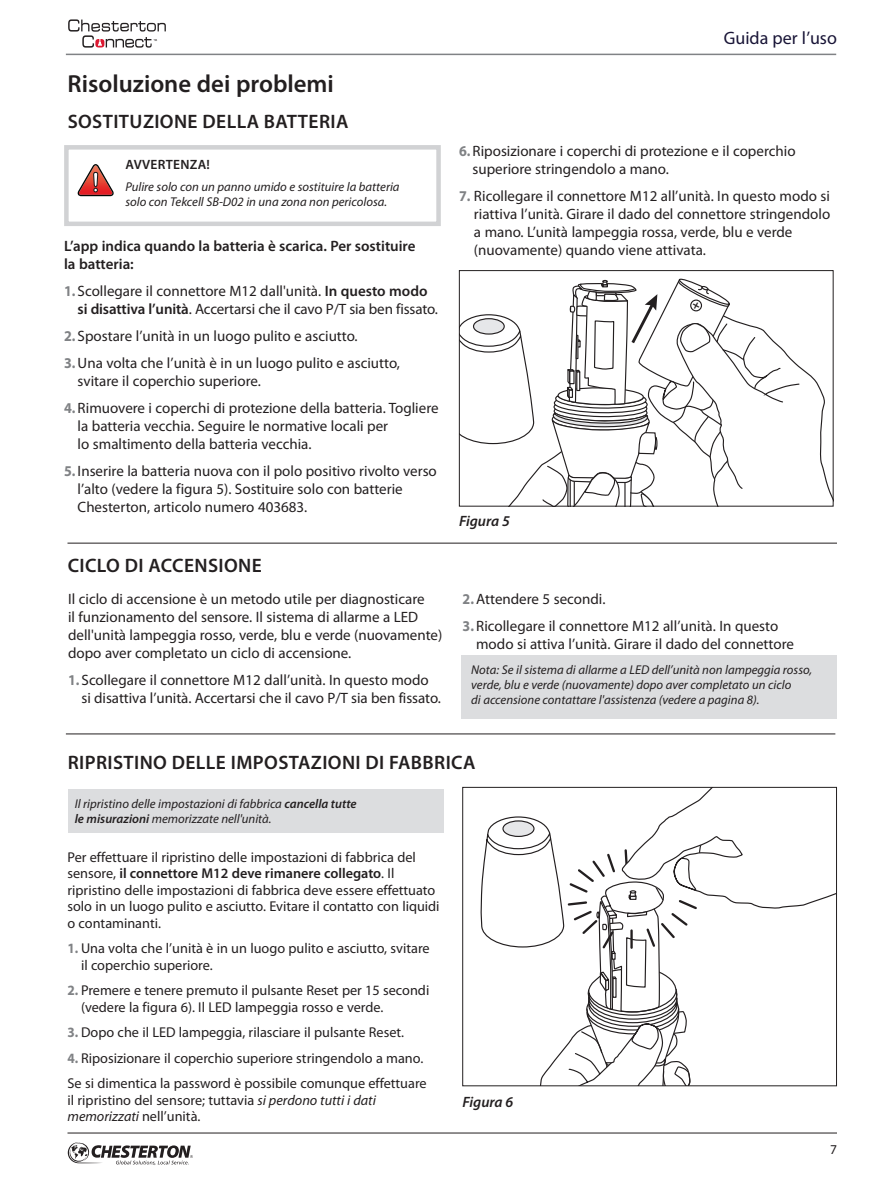
<style>
.page{position:relative;width:891px;height:1188px;background:#fff}
.page>*{position:absolute;margin:0;border:0;box-sizing:border-box;transform-origin:0 0}
.t1{font:600 24.75px "Myriad Pro";color:#231f20}
.t2{font:600 19.5px "Myriad Pro";letter-spacing:.02em;color:#231f20}
.t3{font:18px "Myriad Pro";color:#181436}
.t4{font:15px/18px "Myriad Pro";color:#231f20}
.t5{font:600 15px/18px "Myriad Pro";color:#231f20}
.t6{font:italic 600 15px "Myriad Pro";color:#231f20}
.t7{font:14.25px/16.5px "Myriad Pro";color:#231f20}
.t8{font:600 13.5px "Myriad Pro";letter-spacing:.02em;color:#231f20}
.t9{font:13.5px "Myriad Pro";color:#231f20}
.t10{font:italic 12.75px/15px "Myriad Pro";color:#231f20}
.s1{font-weight:700;color:#808285}
.s2{font-weight:600}
.s3{font-style:italic}
</style>
<div class="page">
<hr style="left:66px;top:54px;width:770px;height:1px;background:#808285">
<svg style="left:68px;top:19px;width:98px;height:29px"></svg>
<hr style="left:68px;top:1133px;width:769px;height:1px;background:#231f20">
<svg style="left:68px;top:1142px;width:125px;height:23px"></svg>
<hr style="left:68px;top:543px;width:769px;height:1px;background:#231f20">
<div style="left:68px;top:789px;width:375px;height:43px;background:#dcdddf"></div>
<svg style="left:481px;top:789px;width:354px;height:295px"></svg>
<div style="left:462px;top:787px;width:375px;height:299px;border:1px solid #231f20"></div>
<hr style="left:66px;top:734px;width:769px;height:1px;background:#231f20">
<div style="left:461px;top:656px;width:376px;height:63px;background:#dcdddf"></div>
<div style="left:64px;top:145px;width:377px;height:81px;background:#fff;border:4px solid #d1d2d4"></div>
<svg style="left:78px;top:164px;width:36px;height:32px"></svg>
<svg style="left:459px;top:271px;width:374px;height:235px"></svg>
<h1 class="t1" style="left:68px;top:68px;width:268px">Risoluzione dei problemi</h1>
<h2 class="t2" style="left:68px;top:109px;width:282px">SOSTITUZIONE DELLA BATTERIA</h2>
<p class="t8" style="left:126px;top:156px;width:86px">AVVERTENZA!</p>
<p class="t10" style="left:125px;top:179px;width:276px">Pulire solo con un panno umido e sostituire la batteria solo con Tekcell SB-D02 in una zona non pericolosa.</p>
<p class="t5" style="left:64px;top:236px;width:353px">L’app indica quando la batteria è scarica. Per sostituire la batteria:</p>
<p class="t4" style="left:78px;top:282px;width:362px;text-indent:-14px"><span class="s1">1.</span> Scollegare il connettore M12 dall'unità. <span class="s2">In questo modo si disattiva l’unità</span>. Accertarsi che il cavo P/T sia ben fissato.</p>
<p class="t4" style="left:64px;top:322px;width:337px;line-height:27px"><span class="s1">2.</span> Spostare l’unità in un luogo pulito e asciutto.<br><span class="s1">3.</span>Una volta che l’unità è in un luogo pulito e asciutto,</p>
<p class="t4" style="left:78px;top:372px;width:185px">svitare il coperchio superiore.</p>
<p class="t4" style="left:78px;top:399px;width:362px;text-indent:-14px"><span class="s1">4.</span> Rimuovere i coperchi di protezione della batteria. Togliere la batteria vecchia. Seguire le normative locali per<br>lo smaltimento della batteria vecchia.</p>
<p class="t4" style="left:78px;top:462px;width:361px;text-indent:-14px"><span class="s1">5.</span> Inserire la batteria nuova con il polo positivo rivolto verso l’alto (vedere la figura 5). Sostituire solo con batterie<br>Chesterton, articolo numero 403683.</p>
<h2 class="t2" style="left:68px;top:553px;width:196px">CICLO DI ACCENSIONE</h2>
<p class="t4" style="left:68px;top:590px;width:376px">Il ciclo di accensione è un metodo utile per diagnosticare<br>il funzionamento del sensore. Il sistema di allarme a LED dell'unità lampeggia rosso, verde, blu e verde (nuovamente) dopo aver completato un ciclo di accensione.</p>
<p class="t4" style="left:82px;top:671px;width:361px;text-indent:-14px"><span class="s1">1.</span> Scollegare il connettore M12 dall’unità. In questo modo si disattiva l’unità. Accertarsi che il cavo P/T sia ben fissato.</p>
<p class="t3" style="left:724px;top:26px;width:115px">Guida per l’uso</p>
<p class="t4" style="left:473px;top:142px;width:325px;text-indent:-14px"><span class="s1">6.</span> Riposizionare i coperchi di protezione e il coperchio superiore stringendolo a mano.</p>
<p class="t4" style="left:474px;top:187px;width:358px;text-indent:-15px"><span class="s1">7.</span> Ricollegare il connettore M12 all’unità. In questo modo si riattiva l’unità. Girare il dado del connettore stringendolo a mano. L’unità lampeggia rossa, verde, blu e verde (nuovamente) quando viene attivata.</p>
<p class="t6" style="left:459px;top:511px;width:53px">Figura 5</p>
<p class="t4" style="left:463px;top:590px;width:144px"><span class="s1">2.</span>Attendere 5 secondi.</p>
<p class="t4" style="left:476px;top:617px;width:319px;text-indent:-14px"><span class="s1">3.</span> Ricollegare il connettore M12 all’unità. In questo modo si attiva l’unità. Girare il dado del connettore stringendolo a mano.</p>
<p class="t10" style="left:471px;top:662px;width:342px">Nota: Se il sistema di allarme a LED dell’unità non lampeggia rosso, verde, blu e verde (nuovamente) dopo aver completato un ciclo<br>di accensione contattare l'assistenza (vedere a pagina 8).</p>
<h2 class="t2" style="left:68px;top:750px;width:409px">RIPRISTINO DELLE IMPOSTAZIONI DI FABBRICA</h2>
<p class="t10" style="left:75px;top:796px;width:283px">Il ripristino delle impostazioni di fabbrica <span class="s2">cancella tutte le misurazioni</span> memorizzate nell'unità.</p>
<p class="t7" style="left:68px;top:848px;width:374px">Per effettuare il ripristino delle impostazioni di fabbrica del sensore, <span class="s2">il connettore M12 deve rimanere collegato</span>. Il ripristino delle impostazioni di fabbrica deve essere effettuato solo in un luogo pulito e asciutto. Evitare il contatto con liquidi o contaminanti.</p>
<p class="t7" style="left:81px;top:940px;width:350px;text-indent:-14px"><span class="s1">1.</span> Una volta che l’unità è in un luogo pulito e asciutto, svitare il coperchio superiore.</p>
<p class="t7" style="left:81px;top:982px;width:350px;text-indent:-14px"><span class="s1">2.</span> Premere e tenere premuto il pulsante Reset per 15 secondi (vedere la figura 6). Il LED lampeggia rosso e verde.</p>
<p class="t7" style="left:68px;top:1024px;width:338px"><span class="s1">3.</span> Dopo che il LED lampeggia, rilasciare il pulsante Reset.</p>
<p class="t7" style="left:68px;top:1045px;width:361px;line-height:25.5px"><span class="s1">4.</span> Riposizionare il coperchio superiore stringendolo a mano.<br>Se si dimentica la password è possibile comunque effettuare</p>
<p class="t7" style="left:68px;top:1091px;width:310px">il ripristino del sensore; tuttavia <span class="s3">si perdono tutti i dati memorizzati</span> nell’unità.</p>
<p class="t6" style="left:462px;top:1093px;width:53px">Figura 6</p>
<p class="t9" style="left:830px;top:1141px;width:8px">7</p>
</div>
